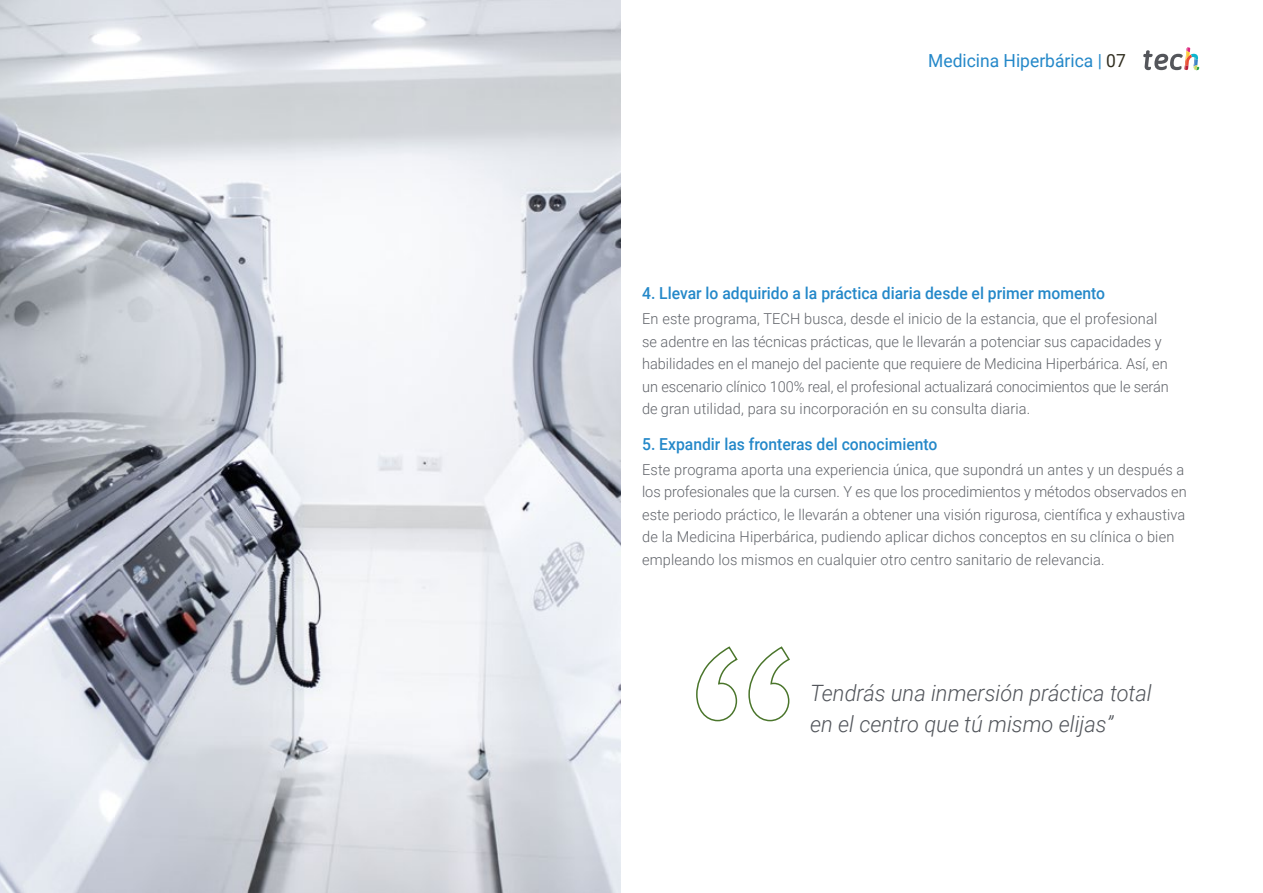
<style>
.page{position:relative;width:1263px;height:893px;background:#fff}
.page>*{position:absolute;margin:0;border:0;box-sizing:border-box;transform-origin:0 0}
.t1{font:italic 300 22.5px/31.5px "Roboto";color:#52555b}
.t2{font:18px "Roboto";color:#2488c9}
.t3{font:500 16.5px "Roboto";color:#2488c9;scale:.95 1}
.t4{font:300 15px/22.5px "Roboto";letter-spacing:.005em;color:#61646a}
.s1{color:#312e20}
</style>
<div class="page">
<svg style="left:1143px;top:47px;width:56px;height:24px"></svg>
<svg style="left:696px;top:646px;width:94px;height:76px"></svg>
<img style="left:0;top:0;width:621px;height:893px">
<p class="t2" style="left:928px;top:48px;width:199px">Medicina Hiperbárica | <span class="s1">07</span></p>
<p class="t3" style="left:642px;top:282px;width:489px">4. Llevar lo adquirido a la práctica diaria desde el primer momento</p>
<p class="t4" style="left:642px;top:307px;width:528px">En este programa, TECH busca, desde el inicio de la estancia, que el profesional se adentre en las técnicas prácticas, que le llevarán a potenciar sus capacidades y habilidades en el manejo del paciente que requiere de Medicina Hiperbárica. Así, en un escenario clínico 100% real, el profesional actualizará conocimientos que le serán de gran utilidad, para su incorporación en su consulta diaria.</p>
<p class="t3" style="left:642px;top:433px;width:312px">5. Expandir las fronteras del conocimiento</p>
<p class="t4" style="left:642px;top:458px;width:546px">Este programa aporta una experiencia única, que supondrá un antes y un después a los profesionales que la cursen. Y es que los procedimientos y métodos observados en este periodo práctico, le llevarán a obtener una visión rigurosa, científica y exhaustiva de la Medicina Hiperbárica, pudiendo aplicar dichos conceptos en su clínica o bien empleando los mismos en cualquier otro centro sanitario de relevancia.</p>
<h1 class="t1" style="left:810px;top:676px;width:343px">Tendrás una inmersión práctica total en el centro que tú mismo elijas”</h1>
</div>
